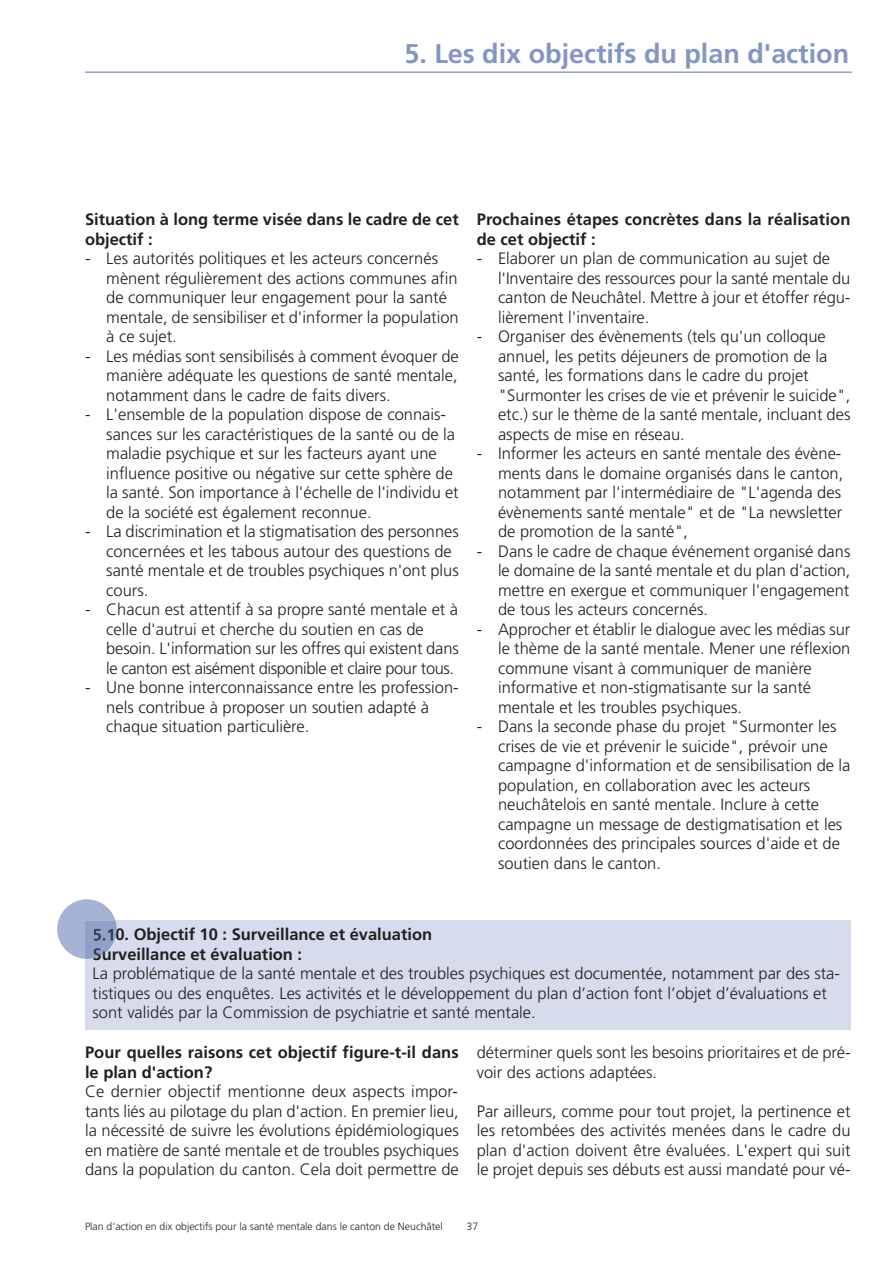
<style>
.page{position:relative;width:893px;height:1263px;background:#fff}
.page>*{position:absolute;margin:0;border:0;box-sizing:border-box;transform-origin:0 0}
.t1{font:700 27px "Frutiger";color:#8396c3}
.t2{font:300 16.5px/19.5px "Frutiger";color:#231f20}
.t3{font:700 16.5px/19.5px "Frutiger";color:#231f20}
.t4{font:300 10.5px "Frutiger";color:#231f20}
</style>
<div class="page">
<hr style="left:85px;top:71px;width:767px;height:2px;background:#8d9ec8">
<div style="left:85px;top:920px;width:765px;height:110px;background:#d6dcec"></div>
<svg style="left:57px;top:899px;width:60px;height:60px"></svg>
<h1 class="t1" style="left:404px;top:43px;width:446px">5. Les dix objectifs du plan d'action</h1>
<p class="t3" style="left:85px;top:211px;width:375px">Situation à long terme visée dans le cadre de cet objectif :</p>
<p class="t2" style="left:106px;top:250px;width:354px;text-indent:-21px">- Les autorités politiques et les acteurs concernés mènent régulièrement des actions communes afin de communiquer leur engagement pour la santé mentale, de sensibiliser et d'informer la population à ce sujet.</p>
<p class="t2" style="left:106px;top:347px;width:354px;text-align:justify;text-indent:-21px">- Les médias sont sensibilisés à comment évoquer de manière adéquate les questions de santé mentale, notamment dans le cadre de faits divers.</p>
<p class="t2" style="left:106px;top:406px;width:354px;text-indent:-21px">- L'ensemble de la population dispose de connais&shy;sances sur les caractéristiques de la santé ou de la maladie psychique et sur les facteurs ayant une influence positive ou négative sur cette sphère de la santé. Son importance à l'échelle de l'individu et de la société est également reconnue.</p>
<p class="t2" style="left:106px;top:523px;width:354px;text-indent:-21px">- La discrimination et la stigmatisation des personnes concernées et les tabous autour des questions de santé mentale et de troubles psychiques n'ont plus cours.</p>
<p class="t2" style="left:106px;top:601px;width:354px;text-indent:-21px">- Chacun est attentif à sa propre santé mentale et à celle d'autrui et cherche du soutien en cas de besoin. L'information sur les offres qui existent dans le canton est aisément disponible et claire pour tous.</p>
<p class="t2" style="left:106px;top:679px;width:354px;text-indent:-21px">- Une bonne interconnaissance entre les profession&shy;nels contribue à proposer un soutien adapté à chaque situation particulière.</p>
<p class="t3" style="left:477px;top:211px;width:375px">Prochaines étapes concrètes dans la réalisation de cet objectif :</p>
<p class="t2" style="left:498px;top:250px;width:354px;text-indent:-21px">- Elaborer un plan de communication au sujet de l'Inventaire des ressources pour la santé mentale du canton de Neuchâtel. Mettre à jour et étoffer régu&shy;lièrement l'inventaire.</p>
<p class="t2" style="left:498px;top:328px;width:354px;text-indent:-21px">- Organiser des évènements (tels qu'un colloque annuel, les petits déjeuners de promotion de la santé, les formations dans le cadre du projet "Surmonter les crises de vie et prévenir le suicide", etc.) sur le thème de la santé mentale, incluant des aspects de mise en réseau.</p>
<p class="t2" style="left:498px;top:445px;width:347px;text-indent:-21px">- Informer les acteurs en santé mentale des évène&shy;ments dans le domaine organisés dans le canton, notamment par l'intermédiaire de "L'agenda des évènements santé mentale" et de "La newsletter de promotion de la santé",</p>
<p class="t2" style="left:498px;top:542px;width:354px;text-align:justify;text-indent:-21px">- Dans le cadre de chaque événement organisé dans le domaine de la santé mentale et du plan d'action, mettre en exergue et communiquer l'engagement de tous les acteurs concernés.</p>
<p class="t2" style="left:498px;top:620px;width:354px;text-indent:-21px">- Approcher et établir le dialogue avec les médias sur le thème de la santé mentale. Mener une réflexion commune visant à communiquer de manière informative et non-stigmatisante sur la santé mentale et les troubles psychiques.</p>
<p class="t2" style="left:498px;top:718px;width:354px;text-indent:-21px">- Dans la seconde phase du projet "Surmonter les crises de vie et prévenir le suicide", prévoir une campagne d'information et de sensibilisation de la population, en collaboration avec les acteurs neuchâtelois en santé mentale. Inclure à cette campagne un message de destigmatisation et les coordonnées des principales sources d'aide et de soutien dans le canton.</p>
<p class="t3" style="left:93px;top:926px;width:341px">5.10. Objectif 10 : Surveillance et évaluation<br>Surveillance et évaluation :</p>
<p class="t2" style="left:93px;top:965px;width:749px">La problématique de la santé mentale et des troubles psychiques est documentée, notamment par des sta&shy;tistiques ou des enquêtes. Les activités et le développement du plan d’action font l’objet d’évaluations et sont validés par la Commission de psychiatrie et santé mentale.</p>
<p class="t3" style="left:85px;top:1044px;width:375px">Pour quelles raisons cet objectif figure-t-il dans le plan d'action?</p>
<p class="t2" style="left:85px;top:1083px;width:375px;text-align:justify">Ce dernier objectif mentionne deux aspects impor&shy;tants liés au pilotage du plan d'action. En premier lieu, la nécessité de suivre les évolutions épidémiologiques en matière de santé mentale et de troubles psychiques dans la population du canton. Cela doit permettre de</p>
<p class="t2" style="left:477px;top:1044px;width:375px">déterminer quels sont les besoins prioritaires et de pré&shy;voir des actions adaptées.</p>
<p class="t2" style="left:477px;top:1102px;width:375px;text-align:justify">Par ailleurs, comme pour tout projet, la pertinence et les retombées des activités menées dans le cadre du plan d'action doivent être évaluées. L'expert qui suit le projet depuis ses débuts est aussi mandaté pour vé-</p>
<p class="t4" style="left:85px;top:1222px;width:359px">Plan d'action en dix objectifs pour la santé mentale dans le canton de Neuchâtel</p>
<p class="t4" style="left:467px;top:1222px;width:13px">37</p>
</div>
